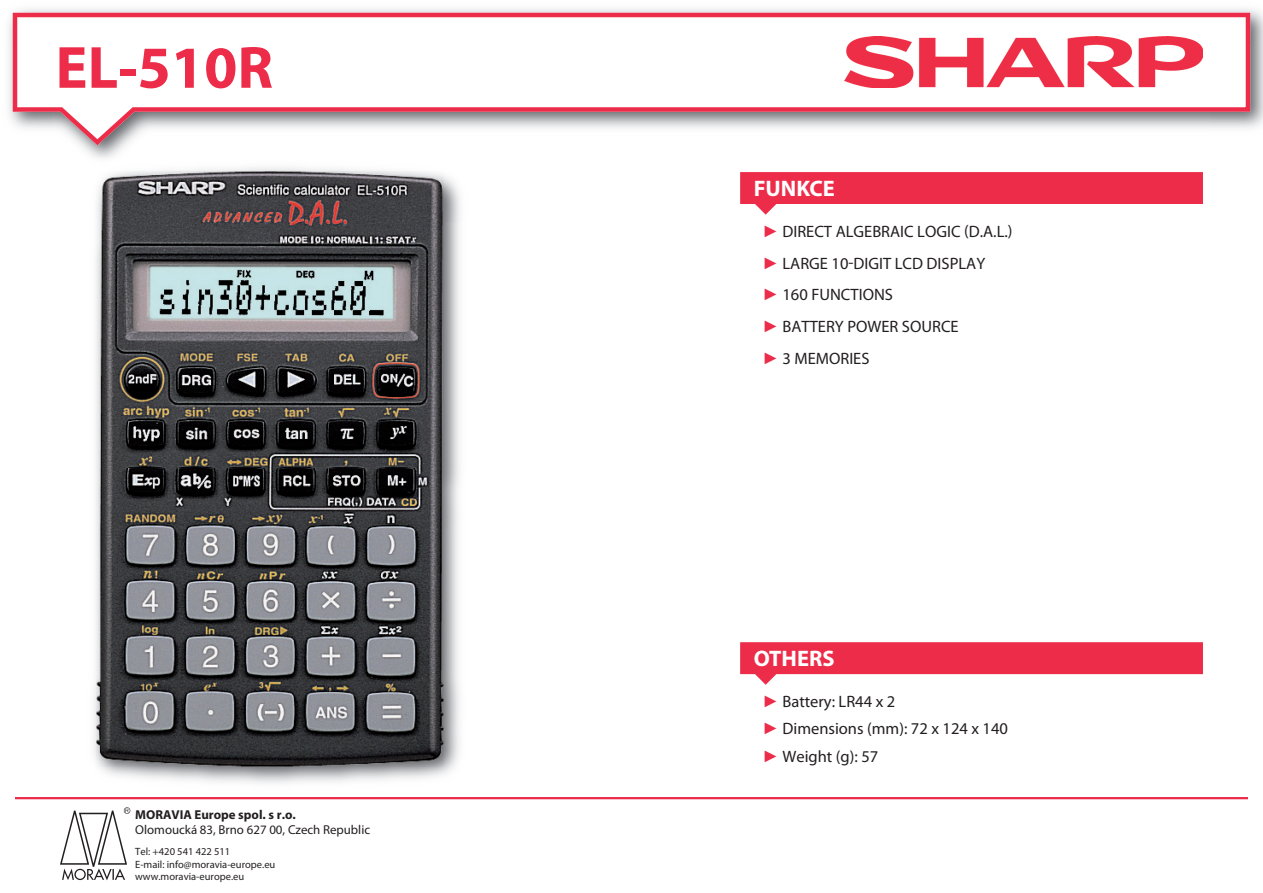
<style>
.page{position:relative;width:1263px;height:893px;background:#fff}
.page>*{position:absolute;margin:0;border:0;box-sizing:border-box;transform-origin:0 0}
.t1{font:700 60px "Myriad Pro";color:#ed2c4a}
.t2{font:700 22.5px "Myriad Pro";color:#fff}
.t3{font:16.5px/31.8px "Myriad Pro";color:#231f20}
.t4{font:12.9px "Myriad Pro";color:#231f20}
.t5{font:700 12.9px "Myriad Pro";color:#231f20}
.t6{font:10.5px/12.6px "Myriad Pro";color:#231f20}
.s1{font-family:"Arial";color:#ed2c4a}
</style>
<div class="page">
<img style="left:8px;top:9px;width:1255px;height:33px">
<img style="left:9px;top:42px;width:4px;height:79px">
<img style="left:1250px;top:42px;width:13px;height:86px">
<svg style="left:13px;top:13px;width:1237px;height:132px"></svg>
<img style="left:845px;top:37px;width:358px;height:51px">
<hr style="left:15px;top:797px;width:1233px;height:2px;background:#ed2c4a">
<svg style="left:60px;top:807px;width:70px;height:73px"></svg>
<svg style="left:740px;top:172px;width:463px;height:43px"></svg>
<svg style="left:740px;top:642px;width:463px;height:43px"></svg>
<img style="left:92px;top:158px;width:369px;height:64px">
<img style="left:422px;top:222px;width:38px;height:556px">
<img style="left:96px;top:172px;width:347px;height:595px">
<h1 class="t1" style="left:56px;top:28px;width:219px">EL-510R</h1>
<p class="t5" style="left:135px;top:806px;width:162px">MORAVIA Europe spol. s r.o.</p>
<p class="t4" style="left:135px;top:822px;width:236px">Olomoucká 83, Brno 627 00, Czech Republic</p>
<p class="t6" style="left:135px;top:845px;width:142px">Tel: +420 541 422 511<br>E-mail: info@moravia-europe.eu www.moravia-europe.eu</p>
<h2 class="t2" style="left:754px;top:174px;width:83px">FUNKCE</h2>
<p class="t3" style="left:763px;top:215px;width:251px"><span class="s1">►</span> DIRECT ALGEBRAIC LOGIC (D.A.L.) <span class="s1">►</span> LARGE 10-DIGIT LCD DISPLAY<br><span class="s1">►</span> 160 FUNCTIONS<br><span class="s1">►</span> BATTERY POWER SOURCE<br><span class="s1">►</span> 3 MEMORIES</p>
<h2 class="t2" style="left:754px;top:644px;width:82px">OTHERS</h2>
<p class="t3" style="left:763px;top:688px;width:247px;line-height:27.3px"><span class="s1">►</span> Battery: LR44 x 2<br><span class="s1">►</span> Dimensions (mm): 72 x 124 x 140 <span class="s1">►</span> Weight (g): 57</p>
</div>
